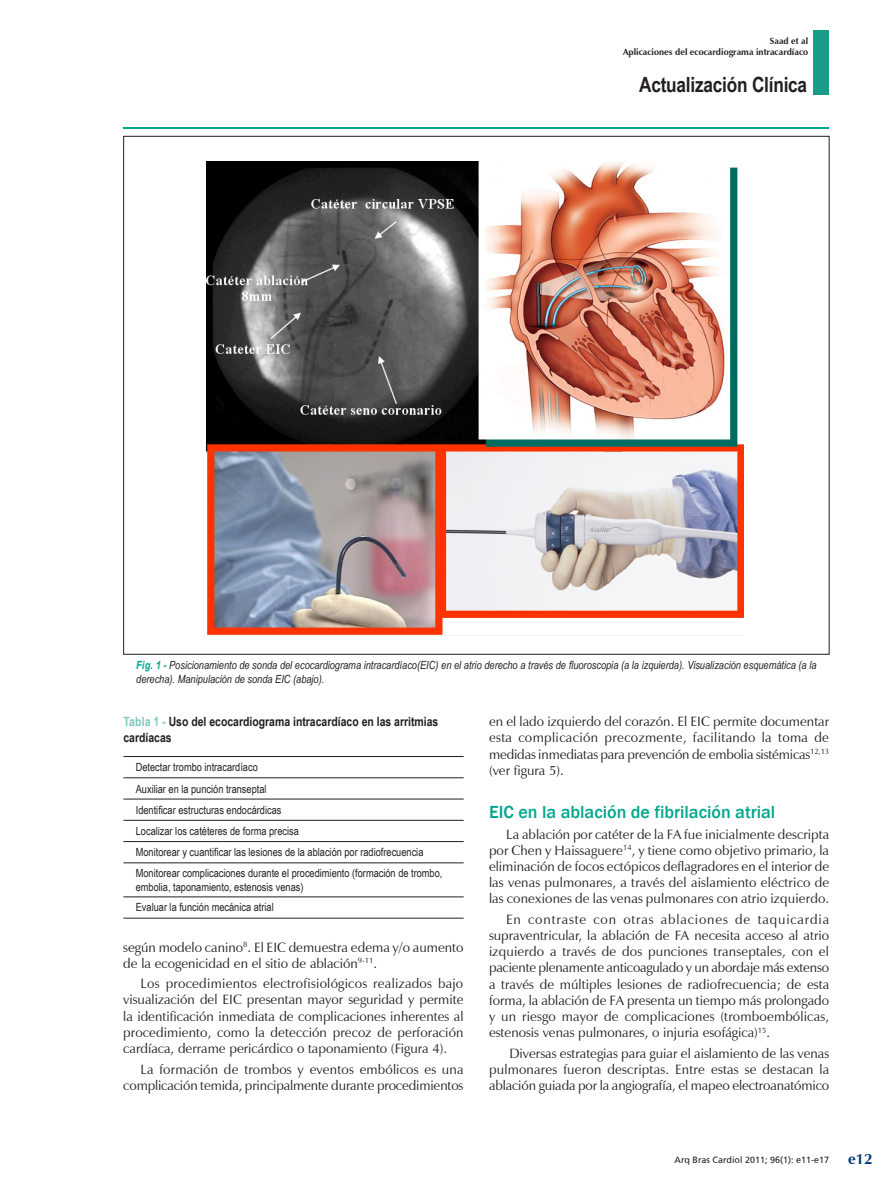
<style>
.page{position:relative;width:893px;height:1191px;background:#fff}
.page>*{position:absolute;margin:0;border:0;box-sizing:border-box;transform-origin:0 0}
.t1{font:700 21px "Arial Narrow";letter-spacing:-.01em;color:#231f20}
.Títulos__textos{font:500 18px "Franklin Gothic";color:#00a78e}
.t2{font:700 15px "Zapf Humanist 601 BT";color:#013775}
.Texto{font:13.5px/16.2px "Zapf Humanist 601 BT";color:#231f20;text-align:justify}
._00_TÍTULO{font:700 12.75px/15.3px "Arial Narrow";color:#231f20}
._02_TABELA_texto_cop{font:11.25px/13.5px "Arial Narrow";color:#231f20}
._04_FIGURA_ref{font:italic 11.25px/13.5px "Arial Narrow";color:#231f20}
.t3{font:700 9px "Zapf Humanist 601 BT";color:#231f20}
.t4{font:9px "Frutiger";color:#231f20}
.s1{font-weight:700;color:#00a78e}
.s2{color:#7bc9be}
</style>
<div class="page">
<div style="left:813px;top:30px;width:16px;height:64px;background:#189c88"></div>
<hr style="left:123px;top:127px;width:706px;height:1px;background:#00a78e">
<svg style="left:123px;top:778px;width:341px;height:120px"></svg>
<hr style="left:123px;top:777px;width:341px;height:1px;background:#231f20">
<hr style="left:123px;top:799px;width:341px;height:1px;background:#231f20">
<hr style="left:123px;top:820px;width:341px;height:1px;background:#231f20">
<hr style="left:123px;top:841px;width:341px;height:1px;background:#231f20">
<hr style="left:123px;top:862px;width:341px;height:1px;background:#231f20">
<hr style="left:123px;top:896px;width:341px;height:1px;background:#231f20">
<hr style="left:123px;top:756px;width:341px;height:1px;background:#231f20">
<hr style="left:123px;top:917px;width:341px;height:1px;background:#231f20">
<img style="left:206px;top:162px;width:538px;height:474px">
<p class="t3" style="left:770px;top:36px;width:40px">Saad et al</p>
<p class="t3" style="left:623px;top:47px;width:187px">Aplicaciones del ecocardiograma intracardíaco</p>
<p class="t1" style="left:639px;top:69px;width:170px">Actualización Clínica</p>
<p class="_04_FIGURA_ref" style="left:136px;top:658px;width:682px"><span class="s1">Fig. 1 -</span> Posicionamiento de sonda del ecocardiograma intracardíaco(EIC) en el atrio derecho a través de fluoroscopia (a la izquierda). Visualización esquemática (a la derecha). Manipulación de sonda EIC (abajo).</p>
<p class="_00_TÍTULO" style="left:123px;top:713px;width:316px"><span class="s2">Tabla 1 -</span> Uso del ecocardiograma intracardíaco en las arritmias cardíacas</p>
<p class="_02_TABELA_texto_cop" style="left:136px;top:760px;width:124px">Detectar trombo intracardíaco</p>
<p class="_02_TABELA_texto_cop" style="left:136px;top:781px;width:132px">Auxiliar en la punción transeptal</p>
<p class="_02_TABELA_texto_cop" style="left:136px;top:802px;width:147px">Identificar estructuras endocárdicas</p>
<p class="_02_TABELA_texto_cop" style="left:136px;top:824px;width:165px">Localizar los catéteres de forma precisa</p>
<p class="_02_TABELA_texto_cop" style="left:136px;top:845px;width:289px">Monitorear y cuantificar las lesiones de la ablación por radiofrecuencia</p>
<p class="_02_TABELA_texto_cop" style="left:136px;top:866px;width:308px">Monitorear complicaciones durante el procedimiento (formación de trombo, embolia, taponamiento, estenosis venas)</p>
<p class="_02_TABELA_texto_cop" style="left:136px;top:900px;width:139px">Evaluar la función mecánica atrial</p>
<p class="Texto" style="left:489px;top:713px;width:342px">en el lado izquierdo del corazón. El EIC permite documentar esta complicación precozmente, facilitando la toma de medidas inmediatas para prevención de embolia sistémicas<sup>12,13 </sup>(ver figura 5).</p>
<p class="Títulos__textos" style="left:489px;top:801px;width:288px">EIC en la ablación de fibrilación atrial</p>
<p class="Texto" style="left:489px;top:825px;width:342px;text-indent:17px">La ablación por catéter de la FA fue inicialmente descripta por Chen y Haissaguere<sup>14</sup>, y tiene como objetivo primario, la eliminación de focos ectópicos deflagradores en el interior de las venas pulmonares, a través del aislamiento eléctrico de las conexiones de las venas pulmonares con atrio izquierdo.</p>
<p class="Texto" style="left:489px;top:911px;width:342px;text-indent:17px">En contraste con otras ablaciones de taquicardia supraventricular, la ablación de FA necesita acceso al atrio izquierdo a través de dos punciones transeptales, con el paciente plenamente anticoagulado y un abordaje más extenso a través de múltiples lesiones de radiofrecuencia; de esta forma, la ablación de FA presenta un tiempo más prolongado y un riesgo mayor de complicaciones (tromboembólicas, estenosis venas pulmonares, o injuria esofágica)<sup>15</sup>.</p>
<p class="Texto" style="left:489px;top:1045px;width:342px;text-indent:20px">Diversas estrategias para guiar el aislamiento de las venas pulmonares fueron descriptas. Entre estas se destacan la ablación guiada por la angiografía, el mapeo electroanatómico</p>
<p class="Texto" style="left:123px;top:938px;width:342px">según modelo canino<sup>8</sup>. El EIC demuestra edema y/o aumento de la ecogenicidad en el sitio de ablación<sup>9-11</sup>.</p>
<p class="Texto" style="left:123px;top:975px;width:342px;text-indent:17px">Los procedimientos electrofisiológicos realizados bajo visualización del EIC presentan mayor seguridad y permite la identificación inmediata de complicaciones inherentes al procedimiento, como la detección precoz de perforación cardíaca, derrame pericárdico o taponamiento (Figura 4).</p>
<p class="Texto" style="left:123px;top:1060px;width:342px;text-align:right">La formación de trombos y eventos embólicos es una complicación temida, principalmente durante procedimientos</p>
<p class="t4" style="left:675px;top:1154px;width:156px">Arq Bras Cardiol 2011; 96(1): e11-e17</p>
<p class="t2" style="left:848px;top:1149px;width:26px">e12</p>
</div>
